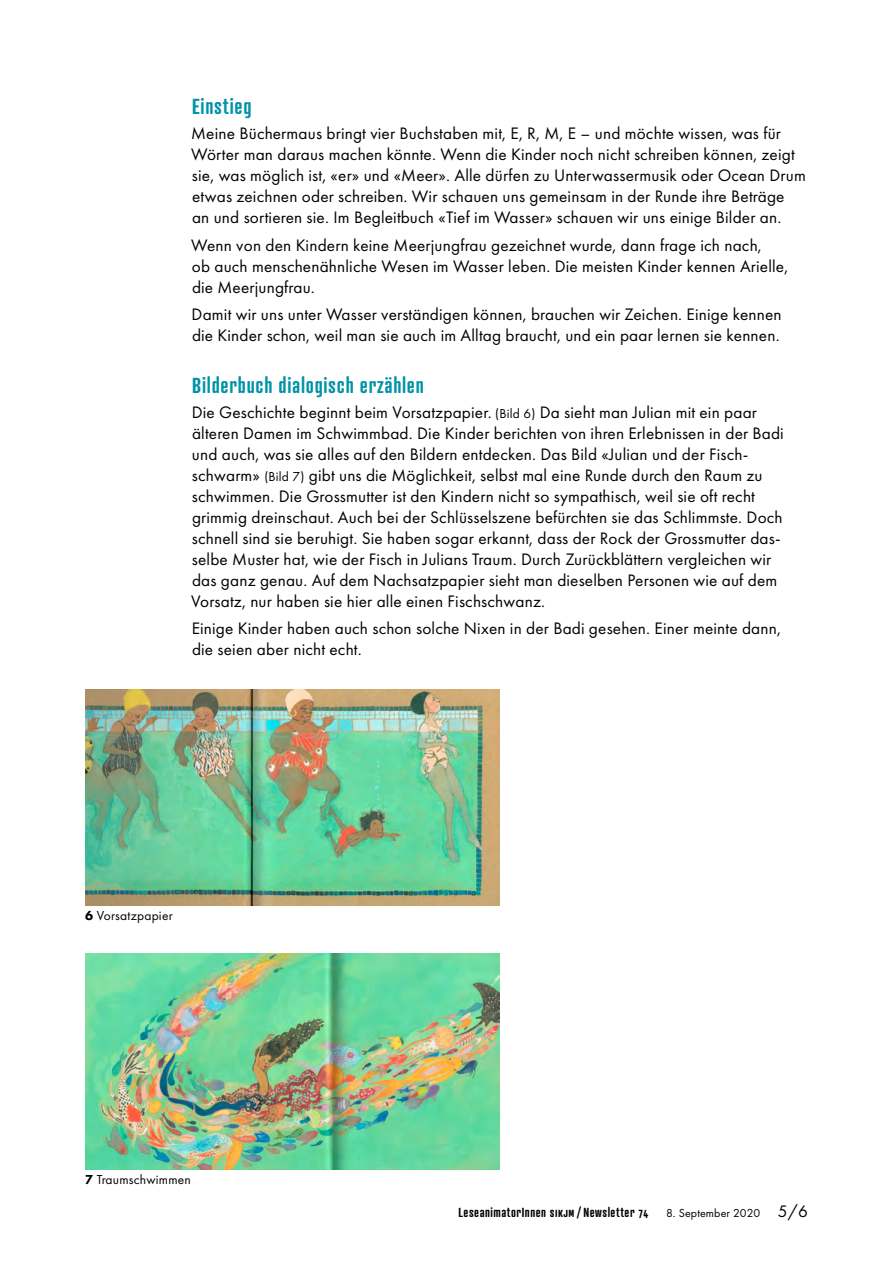
<style>
.page{position:relative;width:893px;height:1263px;background:#fff}
.page>*{position:absolute;margin:0;border:0;box-sizing:border-box;transform-origin:0 0}
.t1{font:600 21px "Atrament Std";letter-spacing:.035em;color:#0093a9}
.t2{font:17.25px/21px "Futura PT";letter-spacing:.01em;color:#000}
.t3{font:13.5px "Futura PT";letter-spacing:.015em;color:#000}
.t4{font:600 12.75px "Atrament Std";letter-spacing:.04em;color:#000}
.t5{font:12px "Futura PT";letter-spacing:.01em;color:#000}
.s1{font-size:13.5px}
.s2{font-weight:800}
.s3{font-size:17.25px}
</style>
<div class="page">
<img style="left:85px;top:689px;width:415px;height:216px">
<img style="left:85px;top:953px;width:415px;height:216px">
<p class="t1" style="left:192px;top:93px;width:61px">Einstieg</p>
<p class="t2" style="left:191px;top:123px;width:616px">Meine Büchermaus bringt vier Buchstaben mit, E, R, M, E – und möchte wissen, was für Wörter man daraus machen könnte. Wenn die Kinder noch nicht schreiben können, zeigt sie, was möglich ist, «er» und «Meer». Alle dürfen zu Unterwassermusik oder Ocean Drum etwas zeichnen oder schreiben. Wir schauen uns gemeinsam in der Runde ihre Beträge<br>an und sortieren sie. Im Begleitbuch «Tief im Wasser» schauen wir uns einige Bilder an.</p>
<p class="t2" style="left:191px;top:234px;width:599px">Wenn von den Kindern keine Meerjungfrau gezeichnet wurde, dann frage ich nach,<br>ob auch menschenähnliche Wesen im Wasser leben. Die meisten Kinder kennen Arielle, die Meerjungfrau.</p>
<p class="t2" style="left:192px;top:304px;width:591px">Damit wir uns unter Wasser verständigen können, brauchen wir Zeichen. Einige kennen die Kinder schon, weil man sie auch im Alltag braucht, und ein paar lernen sie kennen.</p>
<p class="t1" style="left:192px;top:371px;width:233px">Bilderbuch dialogisch erzählen</p>
<p class="t2" style="left:191px;top:402px;width:594px">Die Geschichte beginnt beim Vorsatzpapier. <span class="s1">(Bild 6)</span> Da sieht man Julian mit ein paar älteren Damen im Schwimmbad. Die Kinder berichten von ihren Erlebnissen in der Badi und auch, was sie alles auf den Bildern entdecken. Das Bild «Julian und der Fisch&shy;schwarm» <span class="s1">(Bild 7)</span> gibt uns die Möglichkeit, selbst mal eine Runde durch den Raum zu schwimmen. Die Grossmutter ist den Kindern nicht so sympathisch, weil sie oft recht grimmig dreinschaut. Auch bei der Schlüsselszene befürchten sie das Schlimmste. Doch schnell sind sie beruhigt. Sie haben sogar erkannt, dass der Rock der Grossmutter das&shy;selbe Muster hat, wie der Fisch in Julians Traum. Durch Zurückblättern vergleichen wir das ganz genau. Auf dem Nachsatzpapier sieht man dieselben Personen wie auf dem Vorsatz, nur haben sie hier alle einen Fischschwanz.</p>
<p class="t2" style="left:192px;top:618px;width:591px">Einige Kinder haben auch schon solche Nixen in der Badi gesehen. Einer meinte dann, die seien aber nicht echt.</p>
<p class="t3" style="left:85px;top:908px;width:89px"><span class="s2">6</span> Vorsatzpapier</p>
<p class="t3" style="left:85px;top:1172px;width:107px"><span class="s2">7</span> Traumschwimmen</p>
<p class="t4" style="left:459px;top:1204px;width:191px">LeseanimatorInnen SIKJM / Newsletter 74</p>
<p class="t5" style="left:666px;top:1206px;width:143px">8. September 2020 <span class="s3">5/6</span></p>
</div>
